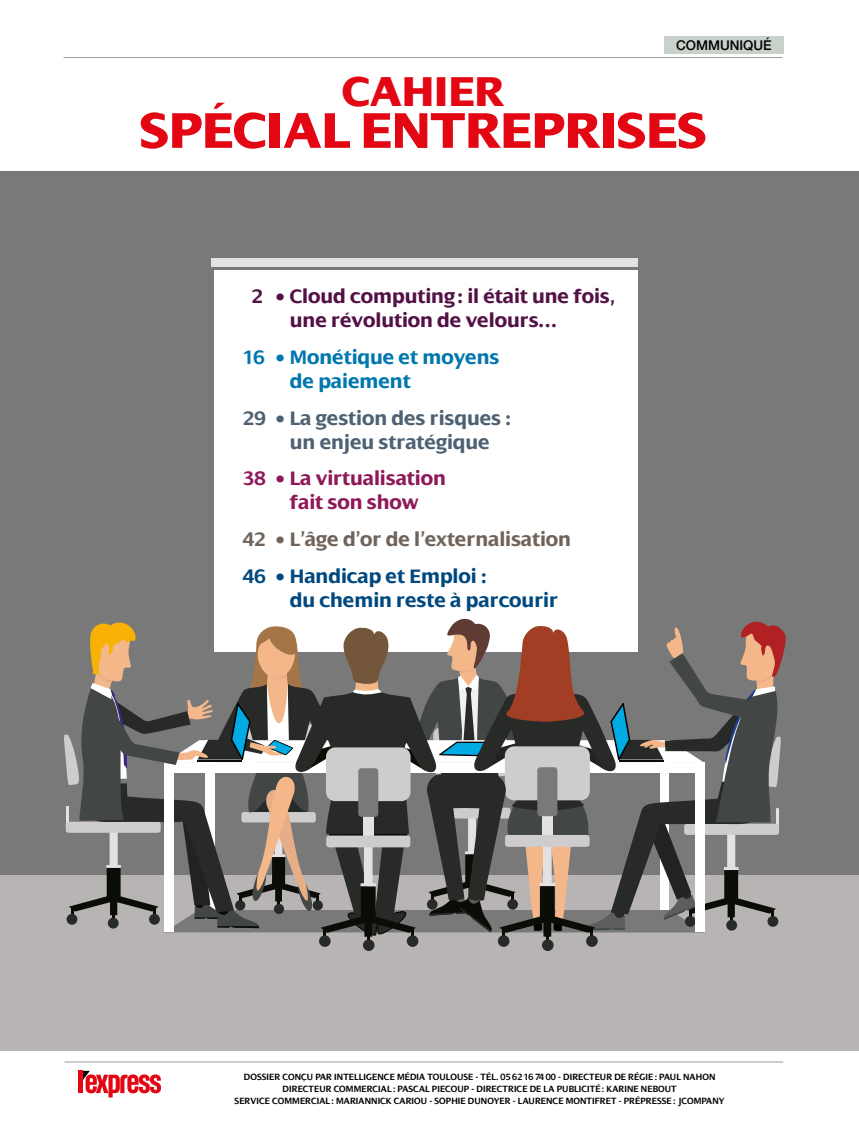
<style>
.page{position:relative;width:859px;height:1136px;background:#fff}
.page>*{position:absolute;margin:0;border:0;box-sizing:border-box;transform-origin:0 0}
.t1{font:800 54px "Dialog";letter-spacing:-.01em;color:#e30613}
.t2{font:800 45px "Dialog";letter-spacing:-.01em;color:#e30613}
.t3{font:700 21px/24px "Dialog";color:#531146}
.t4{font:700 21px/24px "Dialog";color:#00497f}
.t5{font:700 21px/24px "Dialog";color:#4d6172}
.t6{font:700 21px "Dialog";color:#70645a}
.t7{font:700 21px/24px "Dialog";color:#0077ae}
.t8{font:700 21px/24px "Dialog";color:#8f1858}
.t9{font:500 13.5px "Helvetica Neue";color:#000}
.t10{font:600 9.75px/11.7px "Dialog";letter-spacing:.01em;color:#000;text-align:center}
</style>
<div class="page">
<svg style="left:83px;top:1070px;width:78px;height:27px"></svg>
<hr style="left:78px;top:1070px;width:4px;height:22px;background:#e30613">
<hr style="left:64px;top:57px;width:718px;height:1px;background:#9d9d9c">
<div style="left:664px;top:36px;width:119px;height:17px;background:#c9d1cb"></div>
<hr style="left:65px;top:1061px;width:718px;height:1px;background:#9d9d9c">
<div style="left:0;top:171px;width:859px;height:879px;background:#797979"></div>
<div style="left:0;top:875px;width:859px;height:175px;background:#b8b4b4"></div>
<div style="left:215px;top:264px;width:423px;height:387px;background:#fff"></div>
<div style="left:211px;top:258px;width:427px;height:11px;background:#e3e2e3"></div>
<hr style="left:211px;top:267px;width:427px;height:2px;background:#797979">
<div style="left:319px;top:935px;width:12px;height:11px;background:#272a27;border-radius:50%"></div>
<div style="left:407px;top:935px;width:11px;height:11px;background:#272a27;border-radius:50%"></div>
<div style="left:363px;top:939px;width:11px;height:11px;background:#272a27;border-radius:50%"></div>
<div style="left:498px;top:935px;width:11px;height:11px;background:#272a27;border-radius:50%"></div>
<div style="left:586px;top:935px;width:12px;height:11px;background:#272a27;border-radius:50%"></div>
<div style="left:542px;top:939px;width:12px;height:11px;background:#272a27;border-radius:50%"></div>
<svg style="left:64px;top:614px;width:722px;height:326px"></svg>
<h3 class="t9" style="left:676px;top:37px;width:97px">COMMUNIQUÉ</h3>
<h2 class="t2" style="left:342px;top:67px;width:163px">CAHIER</h2>
<h1 class="t1" style="left:139px;top:102px;width:569px">SPÉCIAL ENTREPRISES</h1>
<h3 class="t3" style="left:290px;top:284px;width:327px;text-indent:-38px">2 • Cloud computing: il était une fois, une révolution de velours…</h3>
<h3 class="t7" style="left:290px;top:345px;width:211px;text-indent:-47px">16 • Monétique et moyens de paiement</h3>
<h3 class="t5" style="left:290px;top:406px;width:222px;text-indent:-47px">29 • La gestion des risques : un enjeu stratégique</h3>
<h3 class="t8" style="left:290px;top:466px;width:157px;text-indent:-47px">38 • La virtualisation fait son show</h3>
<h3 class="t6" style="left:243px;top:528px;width:329px">42 • L’âge d’or de l’externalisation</h3>
<h3 class="t4" style="left:290px;top:564px;width:270px;text-indent:-47px">46 • Handicap et Emploi :<br>du chemin reste à parcourir</h3>
<p class="t10" style="left:235px;top:1071px;width:491px">DOSSIER CONÇU PAR INTELLIGENCE MÉDIA TOULOUSE - TÉL. 05 62 16 74 00 - DIRECTEUR DE RÉGIE : PAUL NAHON<br>DIRECTEUR COMMERCIAL : PASCAL PIECOUP - DIRECTRICE DE LA PUBLICITÉ : KARINE NEBOUT<br>SERVICE COMMERCIAL : MARIANNICK CARIOU - SOPHIE DUNOYER - LAURENCE MONTIFRET - PRÉPRESSE : JCOMPANY</p>
</div>
